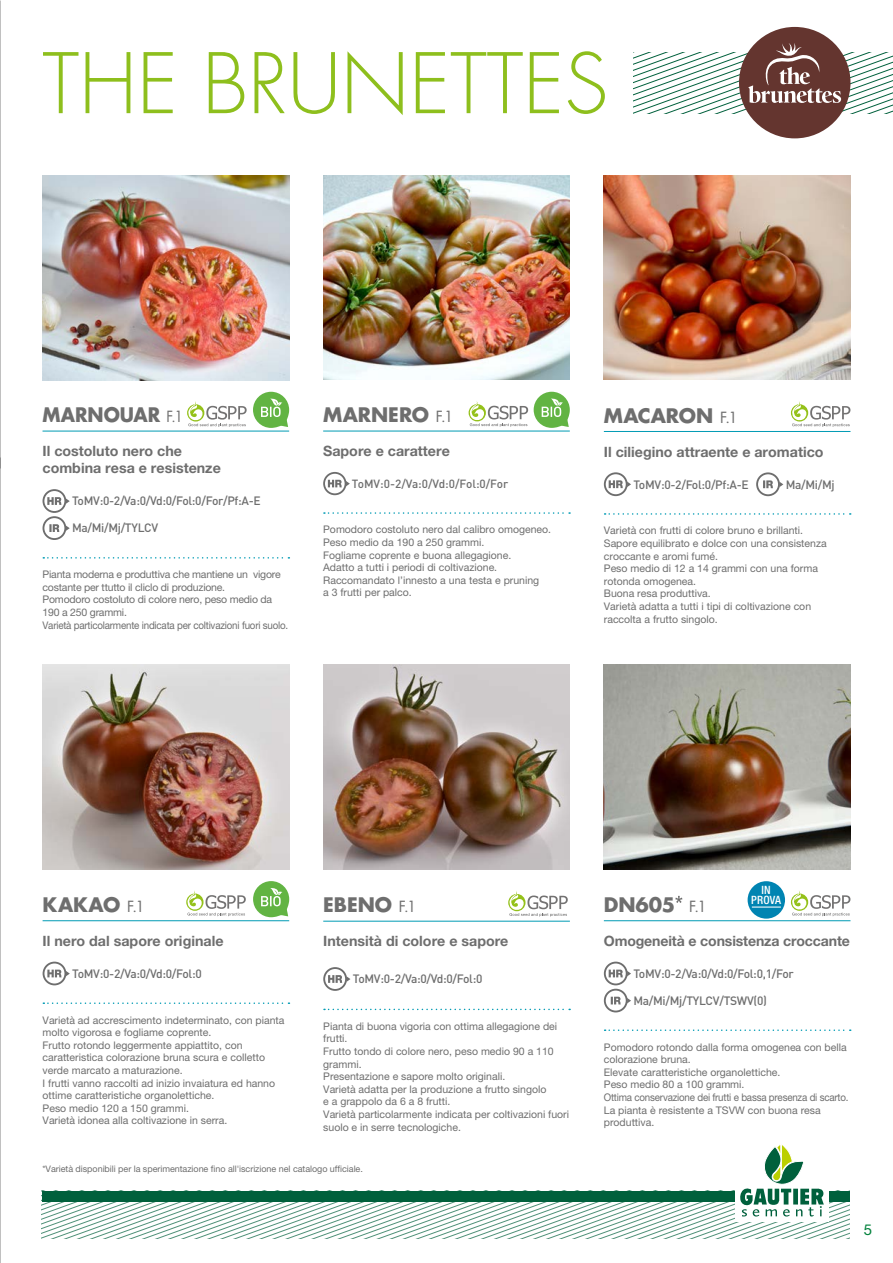
<style>
.page{position:relative;width:893px;height:1263px;background:#fff}
.page>*{position:absolute;margin:0;border:0;box-sizing:border-box;transform-origin:0 0}
.t1{font:300 81px "Futura Std";color:#8ebf1d}
.t2{font:700 19.5px "Futura Std";color:#6e6e6e}
.t3{font:700 19.5px "Futura Std";color:#6e6e6e;scale:.94 1}
.t4{font:15px "Helvetica Neue LT Pro";color:#00813b}
.t5{font:700 14.25px/17.1px "Helvetica Neue LT Pro";color:#6e6e6e}
.t6{font:500 12px "DIN Pro";letter-spacing:-.025em;color:#6e6e6e}
.t7{font:500 12px "DIN Pro";letter-spacing:-.06em;color:#6e6e6e}
.t8{font:500 11.7px "DIN Pro";letter-spacing:-.035em;color:#6e6e6e}
.t9{font:500 condensed 11.4px/10.2px "Helvetica Neue LT Std";letter-spacing:.02em;color:#fff;text-align:center}
.t10{font:10.5px/12.6px "Helvetica Neue LT Pro";color:#6e6e6e}
.t11{font:10.5px/12.6px "Helvetica Neue LT Pro";letter-spacing:-.02em;color:#6e6e6e}
.t12{font:9px "Helvetica Neue LT Pro";letter-spacing:-.005em;color:#6e6e6e}
.s1{font-weight:400;font-size:15px}
</style>
<div class="page">
<svg style="left:42px;top:1144px;width:808px;height:94px"></svg>
<img style="left:0;top:553px;width:1px;height:689px">
<img style="left:43px;top:176px;width:246px;height:204px">
<svg style="left:187px;top:401px;width:60px;height:26px"></svg>
<hr style="left:43px;top:431px;width:246px;height:1px;background:#009bb4">
<svg style="left:43px;top:557px;width:246px;height:2px"></svg>
<svg style="left:43px;top:490px;width:22px;height:22px"></svg>
<div style="left:43px;top:489px;width:23px;height:24px;border:2px solid #6e6e6e;border-radius:50%"></div>
<svg style="left:47px;top:497px;width:23px;height:8px"></svg>
<svg style="left:66px;top:525px;width:4px;height:6px"></svg>
<div style="left:43px;top:516px;width:23px;height:24px;border:2px solid #6e6e6e;border-radius:50%"></div>
<svg style="left:49px;top:524px;width:10px;height:8px"></svg>
<svg style="left:253px;top:392px;width:36px;height:36px"></svg>
<img style="left:43px;top:665px;width:246px;height:204px">
<img style="left:604px;top:176px;width:246px;height:204px">
<hr style="left:43px;top:920px;width:246px;height:1px;background:#009bb4">
<svg style="left:43px;top:1002px;width:246px;height:2px"></svg>
<svg style="left:44px;top:962px;width:21px;height:22px"></svg>
<div style="left:43px;top:962px;width:23px;height:23px;border:2px solid #6e6e6e;border-radius:50%"></div>
<svg style="left:47px;top:970px;width:23px;height:7px"></svg>
<svg style="left:186px;top:890px;width:60px;height:26px"></svg>
<hr style="left:604px;top:431px;width:246px;height:1px;background:#009bb4">
<svg style="left:605px;top:513px;width:246px;height:2px"></svg>
<svg style="left:605px;top:473px;width:22px;height:22px"></svg>
<div style="left:604px;top:472px;width:24px;height:24px;border:2px solid #6e6e6e;border-radius:50%"></div>
<svg style="left:609px;top:480px;width:22px;height:8px"></svg>
<svg style="left:757px;top:473px;width:22px;height:22px"></svg>
<div style="left:756px;top:472px;width:24px;height:24px;border:2px solid #6e6e6e;border-radius:50%"></div>
<svg style="left:763px;top:480px;width:10px;height:8px"></svg>
<svg style="left:791px;top:401px;width:59px;height:26px"></svg>
<svg style="left:253px;top:881px;width:36px;height:36px"></svg>
<div style="left:739px;top:27px;width:111px;height:111px;background:#64352f;border-radius:50%"></div>
<svg style="left:634px;top:43px;width:259px;height:71px"></svg>
<img style="left:604px;top:665px;width:246px;height:204px">
<hr style="left:604px;top:920px;width:246px;height:1px;background:#009bb4">
<svg style="left:605px;top:1029px;width:246px;height:2px"></svg>
<svg style="left:675px;top:896px;width:7px;height:7px"></svg>
<svg style="left:605px;top:962px;width:22px;height:22px"></svg>
<div style="left:604px;top:962px;width:24px;height:23px;border:2px solid #6e6e6e;border-radius:50%"></div>
<svg style="left:609px;top:970px;width:22px;height:7px"></svg>
<svg style="left:605px;top:990px;width:22px;height:21px"></svg>
<div style="left:604px;top:989px;width:24px;height:23px;border:2px solid #6e6e6e;border-radius:50%"></div>
<svg style="left:611px;top:997px;width:10px;height:7px"></svg>
<svg style="left:791px;top:891px;width:59px;height:25px"></svg>
<img style="left:323px;top:176px;width:247px;height:204px">
<svg style="left:469px;top:401px;width:59px;height:26px"></svg>
<hr style="left:323px;top:431px;width:247px;height:1px;background:#009bb4">
<svg style="left:324px;top:512px;width:246px;height:2px"></svg>
<svg style="left:324px;top:473px;width:22px;height:21px"></svg>
<div style="left:323px;top:472px;width:23px;height:23px;border:2px solid #6e6e6e;border-radius:50%"></div>
<svg style="left:328px;top:480px;width:22px;height:7px"></svg>
<svg style="left:534px;top:392px;width:36px;height:36px"></svg>
<hr style="left:323px;top:921px;width:247px;height:1px;background:#009bb4">
<svg style="left:324px;top:1009px;width:246px;height:1px"></svg>
<svg style="left:324px;top:968px;width:22px;height:22px"></svg>
<div style="left:323px;top:967px;width:24px;height:24px;border:2px solid #6e6e6e;border-radius:50%"></div>
<svg style="left:328px;top:975px;width:22px;height:8px"></svg>
<svg style="left:508px;top:891px;width:60px;height:26px"></svg>
<img style="left:323px;top:665px;width:247px;height:204px">
<div style="left:748px;top:881px;width:37px;height:38px;background:#0084b2;border-radius:50%"></div>
<svg style="left:752px;top:906px;width:29px;height:1px"></svg>
<h1 class="t1" style="left:43px;top:35px;width:567px">THE BRUNETTES</h1>
<h2 class="t3" style="left:43px;top:402px;width:151px">MARNOUAR <span class="s1">F.1</span></h2>
<h3 class="t5" style="left:43px;top:442px;width:180px">Il costoluto nero che combina resa e resistenze</h3>
<p class="t6" style="left:72px;top:493px;width:190px">ToMV:0-2/Va:0/Vd:0/Fol:0/For/Pf:A-E</p>
<p class="t6" style="left:72px;top:520px;width:88px">Ma/Mi/Mj/TYLCV</p>
<p class="t11" style="left:43px;top:568px;width:247px">Pianta moderna e produttiva che mantiene un vigore costante per ttutto il cliclo di produzione.<br>Pomodoro costoluto di colore nero, peso medio da 190 a 250 grammi.<br>Varietà particolarmente indicata per coltivazioni fuori suolo.</p>
<h2 class="t2" style="left:323px;top:402px;width:132px">MARNERO <span class="s1">F.1</span></h2>
<h3 class="t5" style="left:323px;top:442px;width:128px">Sapore e carattere</h3>
<p class="t8" style="left:352px;top:476px;width:158px">ToMV:0-2/Va:0/Vd:0/Fol:0/For</p>
<p class="t10" style="left:323px;top:523px;width:229px">Pomodoro costoluto nero dal calibro omogeneo.<br>Peso medio da 190 a 250 grammi.<br>Fogliame coprente e buona allegagione.<br>Adatto a tutti i periodi di coltivazione.<br>Raccomandato l’innesto a una testa e pruning<br>a 3 frutti per palco.</p>
<h2 class="t2" style="left:604px;top:402px;width:135px">MACARON <span class="s1">F.1</span></h2>
<h3 class="t5" style="left:604px;top:443px;width:221px">Il ciliegino attraente e aromatico</h3>
<p class="t6" style="left:633px;top:476px;width:117px">ToMV:0-2/Fol:0/Pf:A-E</p>
<p class="t6" style="left:786px;top:476px;width:50px">Ma/Mi/Mj</p>
<p class="t10" style="left:604px;top:524px;width:224px">Varietà con frutti di colore bruno e brillanti.<br>Sapore equilibrato e dolce con una consistenza croccante e aromi fumé.<br>Peso medio di 12 a 14 grammi con una forma rotonda omogenea.<br>Buona resa produttiva.<br>Varietà adatta a tutti i tipi di coltivazione con raccolta a frutto singolo.</p>
<h2 class="t2" style="left:43px;top:891px;width:104px">KAKAO <span class="s1">F.1</span></h2>
<h3 class="t5" style="left:43px;top:932px;width:182px">Il nero dal sapore originale</h3>
<p class="t7" style="left:72px;top:965px;width:131px">ToMV:0-2/Va:0/Vd:0/Fol:0</p>
<p class="t10" style="left:43px;top:1013px;width:243px">Varietà ad accrescimento indeterminato, con pianta molto vigorosa e fogliame coprente.<br>Frutto rotondo leggermente appiattito, con caratteristica colorazione bruna scura e colletto verde marcato a maturazione.<br>I frutti vanno raccolti ad inizio invaiatura ed hanno ottime caratteristiche organolettiche.<br>Peso medio 120 a 150 grammi.<br>Varietà idonea alla coltivazione in serra.</p>
<h2 class="t2" style="left:323px;top:892px;width:95px">EBENO <span class="s1">F.1</span></h2>
<h3 class="t5" style="left:323px;top:932px;width:187px">Intensità di colore e sapore</h3>
<p class="t7" style="left:353px;top:971px;width:131px">ToMV:0-2/Va:0/Vd:0/Fol:0</p>
<p class="t10" style="left:323px;top:1019px;width:247px">Pianta di buona vigoria con ottima allegagione dei frutti.<br>Frutto tondo di colore nero, peso medio 90 a 110 grammi.<br>Presentazione e sapore molto originali.<br>Varietà adatta per la produzione a frutto singolo<br>e a grappolo da 6 a 8 frutti.<br>Varietà particolarmente indicata per coltivazioni fuori suolo e in serre tecnologiche.</p>
<p class="t12" style="left:43px;top:1164px;width:322px">*Varietà disponibili per la sperimentazione fino all'iscrizione nel catalogo ufficiale.</p>
<p class="t9" style="left:751px;top:885px;width:31px">IN<br>PROVA</p>
<h2 class="t2" style="left:604px;top:891px;width:104px">DN605 <span class="s1">F.1</span></h2>
<h3 class="t5" style="left:604px;top:932px;width:248px">Omogeneità e consistenza croccante</h3>
<p class="t7" style="left:633px;top:965px;width:162px">ToMV:0-2/Va:0/Vd:0/Fol:0,1/For</p>
<p class="t6" style="left:633px;top:992px;width:135px">Ma/Mi/Mj/TYLCV/TSWV(0)</p>
<p class="t10" style="left:604px;top:1040px;width:246px">Pomodoro rotondo dalla forma omogenea con bella colorazione bruna.<br>Elevate caratteristiche organolettiche.<br>Peso medio 80 a 100 grammi.<br>Ottima conservazione dei frutti e bassa presenza di scarto.<br>La pianta è resistente a TSVW con buona resa produttiva.</p>
<h3 class="t4" style="left:864px;top:1221px;width:10px">5</h3>
</div>
